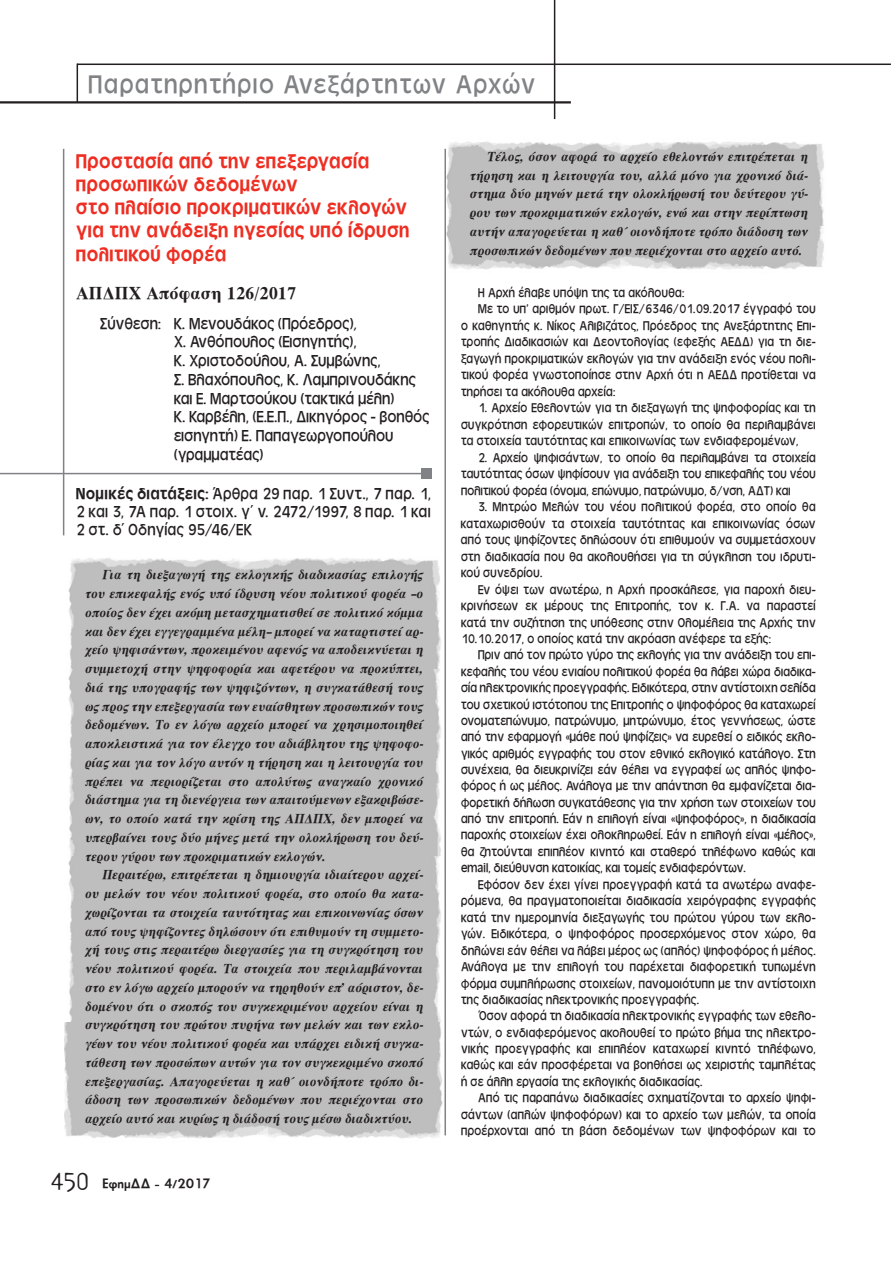
<style>
.page{position:relative;width:893px;height:1263px;background:#fff}
.page>*{position:absolute;margin:0;border:0;box-sizing:border-box;transform-origin:0 0}
.t1{font:24px "Mg Antique UC Pol Normal";letter-spacing:.04em;color:#808285}
.t2{font:700 18.75px/23.2px "Mg Antique UC Pol";color:#ee2e22}
.t3{font:700 18px "Mg Old Times UC Pol";letter-spacing:-.01em;color:#231f20}
.t4{font:15px/18.8px "Mg Antique UC Pol Normal";letter-spacing:-.015em;color:#231f20}
.t5{font:italic 700 13.5px/18.8px "Mg Old Times UC Pol";color:#231f20;text-align:justify;scale:.95 1}
.t6{font:700 13.5px "Mg Future UC Pol";letter-spacing:-.01em;color:#231f20}
.t7{font:12px/16.5px "Mg Antique UC Pol Normal";letter-spacing:-.005em;color:#231f20;text-align:justify;scale:.95 1}
.s1{font-family:"Mg Antique UC Pol";font-style:italic}
.s2{font-family:"Mg Antique UC Pol";font-weight:700}
.s3{font-family:"Cannibal Template Plain";font-weight:400;font-size:24px}
</style>
<div class="page">
<hr style="left:554px;top:0;width:1px;height:119px;background:#231f20">
<hr style="left:77px;top:64px;width:1px;height:39px;background:#231f20">
<hr style="left:0;top:101px;width:571px;height:2px;background:#231f20">
<hr style="left:77px;top:64px;width:814px;height:1px;background:#231f20">
<hr style="left:444px;top:149px;width:2px;height:986px;background:#808285">
<img style="left:68px;top:558px;width:373px;height:111px">
<div style="left:68px;top:669px;width:373px;height:188px;background:#bebebe"></div>
<div style="left:67px;top:857px;width:374px;height:166px;background:#bebebe"></div>
<img style="left:447px;top:141px;width:377px;height:129px">
<img style="left:64px;top:1023px;width:379px;height:116px">
<hr style="left:63px;top:149px;width:1px;height:386px;background:#808285">
<hr style="left:0;top:473px;width:427px;height:1px;background:#808285">
<div style="left:422px;top:468px;width:10px;height:10px;background:#808285"></div>
<h1 class="t1" style="left:89px;top:69px;width:449px">Παρατηρητήριο Ανεξάρτητων Αρχών</h1>
<h2 class="t2" style="left:77px;top:149px;width:336px">Προστασία από την επεξεργασία προσωπικών δεδομένων<br>στο πλαίσιο προκριματικών εκλογών για την ανάδειξη ηγεσίας υπό ίδρυση πολιτικού φορέα</h2>
<h3 class="t3" style="left:77px;top:284px;width:221px">ΑΠΔΠΧ Απόφαση 126/2017</h3>
<p class="t4" style="left:174px;top:313px;width:257px;text-indent:-74px">Σύνθεση: Κ. Μενουδάκος (Πρόεδρος)<span class="s1">,<br></span>Χ. Ανθόπουλος (Εισηγητής),<br>Κ. Χριστοδούλου, Α. Συμβώνης,<br>Σ. Βλαχόπουλος, Κ. Λαμπρινουδάκης και Ε. Μαρτσούκου (τακτικά μέλη)<br>Κ. Καρβέλη, (Ε.Ε.Π., Δικηγόρος - βοηθός εισηγητή) Ε. Παπαγεωργοπούλου (γραμματέας)</p>
<p class="t4" style="left:77px;top:484px;width:357px;line-height:18px;text-align:justify"><span class="s2">Νομικές διατάξεις:</span> Άρθρα 29 παρ. 1 Συντ., 7 παρ. 1, 2 και 3, 7Α παρ. 1 στοιχ. γ΄ ν. 2472/1997, 8 παρ. 1 και 2 στ. δ΄ Οδηγίας 95/46/ΕΚ</p>
<p class="t5" style="left:85px;top:565px;width:358px;text-indent:17px">Για τη διεξαγωγή της εκλογικής διαδικασίας επιλογής του επικεφαλής ενός υπό ίδρυση νέου πολιτικού φορέα –ο οποίος δεν έχει ακόμη μετασχηματισθεί σε πολιτικό κόμμα και δεν έχει εγγεγραμμένα μέλη– μπορεί να καταρτιστεί αρ&shy;χείο ψηφισάντων, προκειμένου αφενός να αποδεικνύεται η συμμετοχή στην ψηφοφορία και αφετέρου να προκύπτει, διά της υπογραφής των ψηφιζόντων, η συγκατάθεσή τους ως προς την επεξεργασία των ευαίσθητων προσωπικών τους δεδομένων. Το εν λόγω αρχείο μπορεί να χρησιμοποιηθεί αποκλειστικά για τον έλεγχο του αδιάβλητου της ψηφοφο&shy;ρίας και για τον λόγο αυτόν η τήρηση και η λειτουργία του πρέπει να περιορίζεται στο απολύτως αναγκαίο χρονικό διάστημα για τη διενέργεια των απαιτούμενων εξακριβώσε&shy;ων, το οποίο κατά την κρίση της ΑΠΔΠΧ, δεν μπορεί να υπερβαίνει τους δύο μήνες μετά την ολοκλήρωση του δεύ&shy;τερου γύρου των προκριματικών εκλογών.</p>
<p class="t5" style="left:85px;top:865px;width:358px;text-indent:17px">Περαιτέρω, επιτρέπεται η δημιουργία ιδιαίτερου αρχεί&shy;ου μελών του νέου πολιτικού φορέα, στο οποίο θα κατα&shy;χωρίζονται τα στοιχεία ταυτότητας και επικοινωνίας όσων από τους ψηφίζοντες δηλώσουν ότι επιθυμούν τη συμμετο&shy;χή τους στις περαιτέρω διεργασίες για τη συγκρότηση του νέου πολιτικού φορέα. Τα στοιχεία που περιλαμβάνονται στο εν λόγω αρχείο μπορούν να τηρηθούν επ’ αόριστον, δε&shy;δομένου ότι ο σκοπός του συγκεκριμένου αρχείου είναι η συγκρότηση του πρώτου πυρήνα των μελών και των εκλο&shy;γέων του νέου πολιτικού φορέα και υπάρχει ειδική συγκα&shy;τάθεση των προσώπων αυτών για τον συγκεκριμένο σκοπό επεξεργασίας. Απαγορεύεται η καθ΄ οιονδήποτε τρόπο δι&shy;άδοση των προσωπικών δεδομένων που περιέχονται στο αρχείο αυτό και κυρίως η διάδοσή τους μέσω διαδικτύου.</p>
<p class="t6" style="left:51px;top:1176px;width:161px"><span class="s3">450</span> ΕφημΔΔ - 4/2017</p>
<p class="t5" style="left:470px;top:147px;width:358px;text-indent:17px">Τέλος, όσον αφορά το αρχείο εθελοντών επιτρέπεται η τήρηση και η λειτουργία του, αλλά μόνο για χρονικό διά&shy;στημα δύο μηνών μετά την ολοκλήρωσή του δεύτερου γύ&shy;ρου των προκριματικών εκλογών, ενώ και στην περίπτωση αυτήν απαγορεύεται η καθ΄ οιονδήποτε τρόπο διάδοση των προσωπικών δεδομένων που περιέχονται στο αρχείο αυτό.</p>
<p class="t7" style="left:478px;top:284px;width:219px">Η Αρχή έλαβε υπόψη της τα ακόλουθα:</p>
<p class="t7" style="left:478px;top:300px;width:357px">Με το υπ’ αριθμόν πρωτ. Γ/ΕΙΣ/6346/01.09.2017 έγγραφό του</p>
<p class="t7" style="left:461px;top:317px;width:375px">ο καθηγητής κ. Νίκος Αλιβιζάτος, Πρόεδρος της Ανεξάρτητης Επι-</p>
<p class="t7" style="left:461px;top:333px;width:375px">τροπής ∆ιαδικασιών και ∆εοντολογίας (εφεξής ΑΕ∆∆) για τη διε-</p>
<p class="t7" style="left:461px;top:350px;width:375px">ξαγωγή προκριματικών εκλογών για την ανάδειξη ενός νέου πολι-</p>
<p class="t7" style="left:461px;top:366px;width:375px">τικού φορέα γνωστοποίησε στην Αρχή ότι η ΑΕ∆∆ προτίθεται να</p>
<p class="t7" style="left:461px;top:383px;width:164px">τηρήσει τα ακόλουθα αρχεία:</p>
<p class="t7" style="left:461px;top:399px;width:375px;text-indent:17px">1. Αρχείο Εθελοντών για τη διεξαγωγή της ψηφοφορίας και τη συγκρότηση εφορευτικών επιτροπών, το οποίο θα περιλαμβάνει τα στοιχεία ταυτότητας και επικοινωνίας των ενδιαφερομένων,</p>
<p class="t7" style="left:461px;top:449px;width:375px;text-indent:17px">2. Αρχείο ψηφισάντων, το οποίο θα περιλαμβάνει τα στοιχεία ταυτότητας όσων ψηφίσουν για ανάδειξη του επικεφαλής του νέου πολιτικού φορέα (όνομα, επώνυμο, πατρώνυμο, δ/νση, Α∆Τ) και</p>
<p class="t7" style="left:461px;top:498px;width:375px;text-indent:17px">3. Μητρώο Μελών του νέου πολιτικού φορέα, στο οποίο θα καταχωρισθούν τα στοιχεία ταυτότητας και επικοινωνίας όσων από τους ψηφίζοντες δηλώσουν ότι επιθυμούν να συμμετάσχουν στη διαδικασία που θα ακολουθήσει για τη σύγκληση του ιδρυτι&shy;κού συνεδρίου.</p>
<p class="t7" style="left:461px;top:581px;width:375px;text-indent:17px">Εν όψει των ανωτέρω, η Αρχή προσκάλεσε, για παροχή διευ&shy;κρινήσεων εκ μέρους της Επιτροπής, τον κ. Γ.Α. να παραστεί κατά την συζήτηση της υπόθεσης στην Ολομέλεια της Αρχής την 10.10.2017, ο οποίος κατά την ακρόαση ανέφερε τα εξής:</p>
<p class="t7" style="left:461px;top:647px;width:375px;text-indent:17px">Πριν από τον πρώτο γύρο της εκλογής για την ανάδειξη του επι&shy;κεφαλής του νέου ενιαίου πολιτικού φορέα θα λάβει χώρα διαδικα&shy;σία ηλεκτρονικής προεγγραφής. Ειδικότερα, στην αντίστοιχη σελίδα του σχετικού ιστότοπου της Επιτροπής ο ψηφοφόρος θα καταχωρεί ονοματεπώνυμο, πατρώνυμο, μητρώνυμο, έτος γεννήσεως, ώστε από την εφαρμογή «μάθε πού ψηφίζεις» να ευρεθεί o ειδικός εκλο&shy;γικός αριθμός εγγραφής του στον εθνικό εκλογικό κατάλογο. Στη συνέχεια, θα διευκρινίζει εάν θέλει να εγγραφεί ως απλός ψηφο&shy;φόρος ή ως μέλος. Ανάλογα με την απάντηση θα εμφανίζεται δια&shy;φορετική δήλωση συγκατάθεσης για την χρήση των στοιχείων του από την επιτροπή. Εάν η επιλογή είναι «ψηφοφόρος», η διαδικασία παροχής στοιχείων έχει ολοκληρωθεί. Εάν η επιλογή είναι «μέλος», θα ζητούνται επιπλέον κινητό και σταθερό τηλέφωνο καθώς και email, διεύθυνση κατοικίας, και τομείς ενδιαφερόντων.</p>
<p class="t7" style="left:461px;top:876px;width:375px;text-indent:17px">Εφόσον δεν έχει γίνει προεγγραφή κατά τα ανωτέρω αναφε&shy;ρόμενα, θα πραγματοποιείται διαδικασία χειρόγραφης εγγραφής κατά την ημερομηνία διεξαγωγής του πρώτου γύρου των εκλο&shy;γών. Ειδικότερα, ο ψηφοφόρος προσερχόμενος στον χώρο, θα δηλώνει εάν θέλει να λάβει μέρος ως (απλός) ψηφοφόρος ή μέλος.<br>Ανάλογα με την επιλογή του παρέχεται διαφορετική τυπωμένη φόρμα συμπλήρωσης στοιχείων, πανομοιότυπη με την αντίστοιχη της διαδικασίας ηλεκτρονικής προεγγραφής.</p>
<p class="t7" style="left:461px;top:1008px;width:375px;text-indent:17px">Όσον αφορά τη διαδικασία ηλεκτρονικής εγγραφής των εθελο&shy;ντών, ο ενδιαφερόμενος ακολουθεί το πρώτο βήμα της ηλεκτρο&shy;νικής προεγγραφής και επιπλέον καταχωρεί κινητό τηλέφωνο, καθώς και εάν προσφέρεται να βοηθήσει ως χειριστής ταμπλέτας ή σε άλλη εργασία της εκλογικής διαδικασίας.</p>
<p class="t7" style="left:461px;top:1089px;width:375px;text-indent:17px">Από τις παραπάνω διαδικασίες σχηματίζονται το αρχείο ψηφι&shy;σάντων (απλών ψηφοφόρων) και το αρχείο των μελών, τα οποία προέρχονται από τη βάση δεδομένων των ψηφοφόρων και το</p>
</div>
